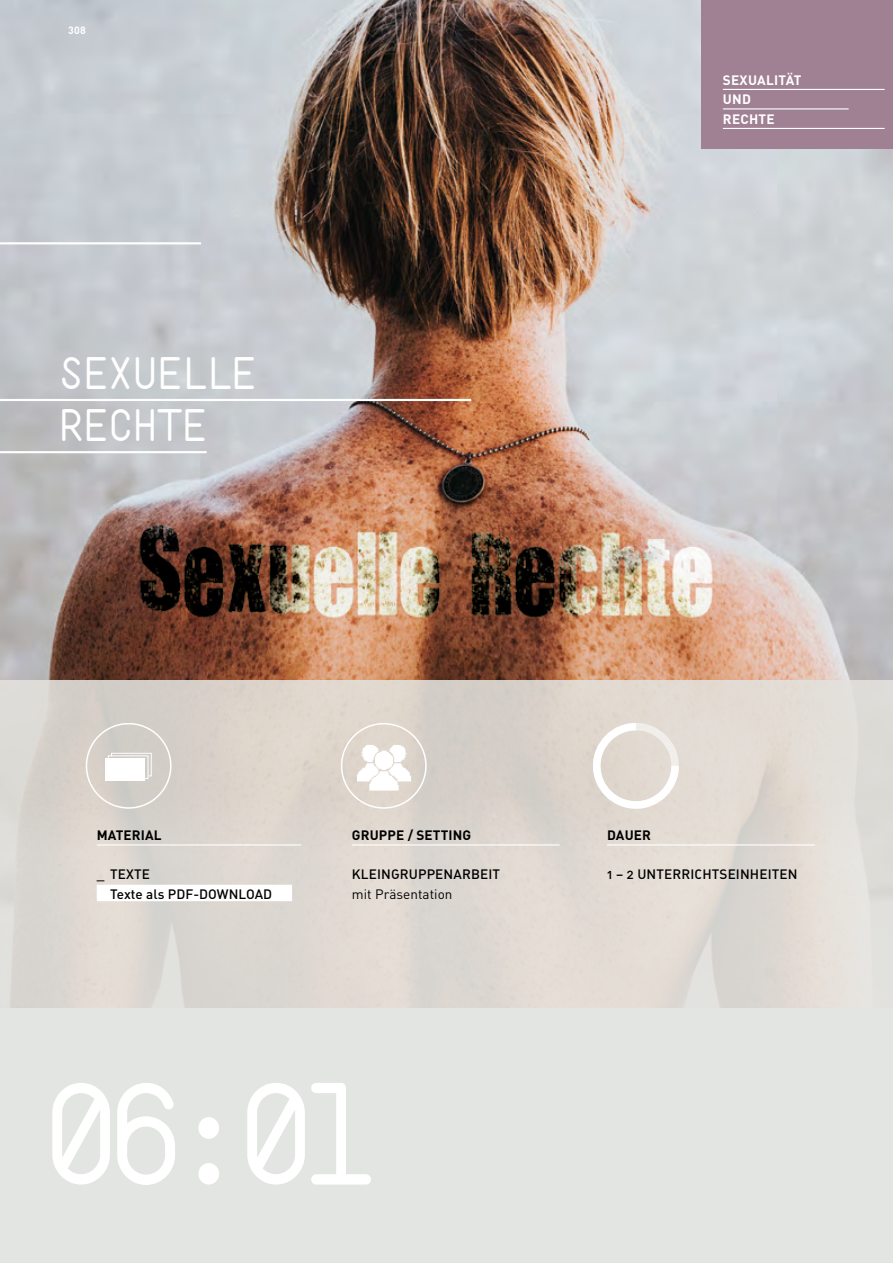
<style>
.page{position:relative;width:893px;height:1263px;background:#fff}
.page>*{position:absolute;margin:0;border:0;box-sizing:border-box;transform-origin:0 0}
.t1{font:136.5px "AHAMONO Monospaced";color:#fff}
.t2{font:43.5px/52.2px "AHAMONO Monospaced";color:#fff}
.t3{font:13.5px "DIN Medium Alternate";letter-spacing:.01em;color:#000}
.t4{font:700 13.5px "DIN";letter-spacing:.01em;color:#000}
.t5{font:500 13.5px "DIN";letter-spacing:.005em;color:#000}
.t6{font:700 13.5px/19.5px "DIN";letter-spacing:.02em;color:#fff}
.t7{font:13.5px "DIN";letter-spacing:.005em;color:#000}
.t8{font:700 10.5px "DIN";color:#fff}
</style>
<div class="page">
<img style="left:0;top:0;width:893px;height:680px">
<svg style="left:0;top:680px;width:893px;height:94px;fill:#ddd6cc"></svg>
<div style="left:0;top:774px;width:893px;height:234px;background:linear-gradient(to right,#dad5ce,#e2dcd6)"></div>
<div style="left:0;top:1008px;width:893px;height:255px;background:#e3e5e2"></div>
<img style="left:342px;top:724px;width:84px;height:84px;border-radius:42px">
<div style="left:341px;top:723px;width:86px;height:86px;border:2px solid #fff;border-radius:50%"></div>
<svg style="left:589px;top:719px;width:94px;height:90px"></svg>
<div style="left:86px;top:723px;width:86px;height:86px;border:2px solid #fff;border-radius:50%"></div>
<div style="left:106px;top:758px;width:39px;height:23px;background:#fff"></div>
<svg style="left:111px;top:752px;width:41px;height:25px"></svg>
<hr style="left:97px;top:844px;width:204px;height:1px;background:#fff">
<div style="left:97px;top:885px;width:195px;height:16px;background:#fff"></div>
<hr style="left:0;top:242px;width:201px;height:2px;background:#fff">
<hr style="left:0;top:399px;width:471px;height:2px;background:#fff">
<hr style="left:0;top:451px;width:207px;height:2px;background:#fff">
<div style="left:702px;top:0;width:191px;height:149px;background:#a08193"></div>
<hr style="left:723px;top:89px;width:162px;height:1px;background:#fff">
<hr style="left:723px;top:108px;width:126px;height:1px;background:#fff">
<hr style="left:723px;top:128px;width:162px;height:1px;background:#fff">
<hr style="left:352px;top:844px;width:208px;height:1px;background:#fff">
<hr style="left:607px;top:844px;width:208px;height:1px;background:#fff">
<p class="t8" style="left:68px;top:24px;width:19px">308</p>
<h2 class="t2" style="left:59px;top:347px;width:198px">SEXUELLE<br>RECHTE</h2>
<p class="t6" style="left:723px;top:70px;width:80px">SEXUALITÄT<br>UND<br>RECHTE</p>
<p class="t4" style="left:97px;top:827px;width:66px">MATERIAL</p>
<p class="t3" style="left:97px;top:866px;width:55px">_ TEXTE</p>
<p class="t5" style="left:110px;top:885px;width:163px">Texte als PDF-DOWNLOAD</p>
<p class="t4" style="left:352px;top:827px;width:121px">GRUPPE / SETTING</p>
<p class="t3" style="left:352px;top:866px;width:150px">KLEINGRUPPENARBEIT</p>
<p class="t7" style="left:352px;top:886px;width:102px">mit Präsentation</p>
<h1 class="t1" style="left:43px;top:1049px;width:339px">06:01</h1>
<p class="t4" style="left:607px;top:827px;width:45px">DAUER</p>
<p class="t3" style="left:607px;top:866px;width:192px">1 – 2 UNTERRICHTSEINHEITEN</p>
</div>
